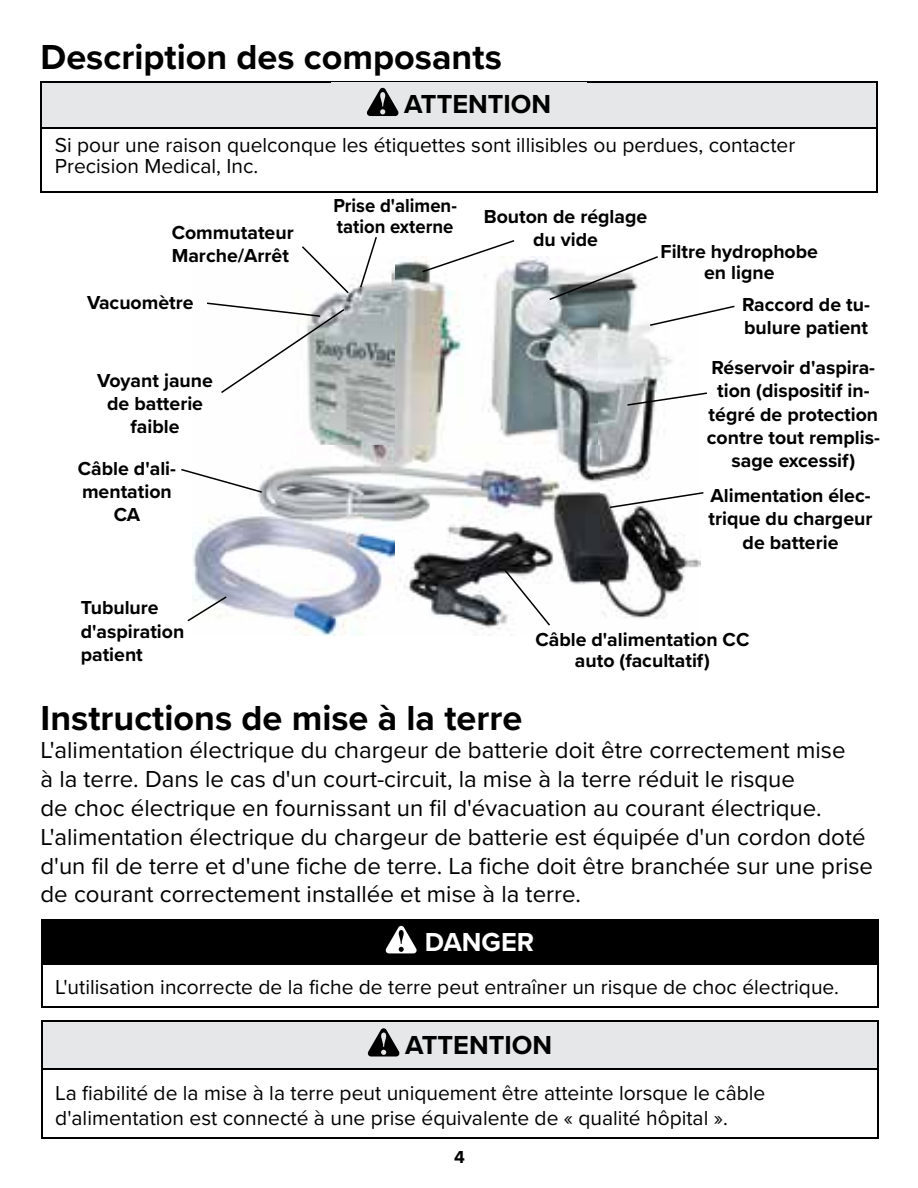
<style>
.page{position:relative;width:918px;height:1188px;background:#fff}
.page>*{position:absolute;margin:0;border:0;box-sizing:border-box;transform-origin:0 0}
.t1{font:700 36px "Proxima Nova";color:#000}
.t2{font:700 27px "Proxima Nova";color:#000}
.t3{font:700 27px "Proxima Nova";color:#fff}
.t4{font:24px/28.8px "Proxima Nova";color:#000}
.t5{font:21px/21px "Proxima Nova";color:#000}
.t6{font:700 19.5px/23.4px "Proxima Nova";color:#000;text-align:center}
.t7{font:700 19.5px/21px "Proxima Nova";color:#000;scale:.95 1}
.t8{font:700 18px "Proxima Nova";color:#000}
</style>
<div class="page">
<div style="left:41px;top:82px;width:836px;height:46px;background:#e6e7e8"></div>
<hr style="left:40px;top:81px;width:838px;height:1px;background:#000">
<hr style="left:40px;top:82px;width:2px;height:45px;background:#000">
<hr style="left:876px;top:82px;width:2px;height:45px;background:#000">
<hr style="left:40px;top:127px;width:838px;height:1px;background:#000">
<hr style="left:40px;top:128px;width:2px;height:63px;background:#000">
<hr style="left:876px;top:128px;width:2px;height:63px;background:#000">
<hr style="left:40px;top:191px;width:838px;height:2px;background:#000">
<svg style="left:367px;top:88px;width:32px;height:28px"></svg>
<img style="left:192px;top:257px;width:509px;height:378px">
<svg style="left:188px;top:596px;width:39px;height:25px"></svg>
<svg style="left:181px;top:469px;width:81px;height:24px"></svg>
<svg style="left:207px;top:302px;width:137px;height:91px"></svg>
<svg style="left:302px;top:246px;width:47px;height:47px"></svg>
<svg style="left:360px;top:237px;width:17px;height:51px"></svg>
<svg style="left:422px;top:240px;width:92px;height:32px"></svg>
<svg style="left:549px;top:256px;width:109px;height:44px"></svg>
<svg style="left:650px;top:306px;width:85px;height:20px"></svg>
<svg style="left:627px;top:392px;width:80px;height:14px"></svg>
<svg style="left:610px;top:492px;width:94px;height:16px"></svg>
<svg style="left:505px;top:570px;width:45px;height:56px"></svg>
<div style="left:42px;top:920px;width:836px;height:44px;background:#000"></div>
<hr style="left:41px;top:919px;width:838px;height:1px;background:#000">
<hr style="left:41px;top:920px;width:2px;height:43px;background:#000">
<hr style="left:877px;top:920px;width:2px;height:43px;background:#000">
<hr style="left:41px;top:963px;width:838px;height:1px;background:#000">
<hr style="left:41px;top:964px;width:2px;height:42px;background:#000">
<hr style="left:877px;top:964px;width:2px;height:42px;background:#000">
<hr style="left:41px;top:1006px;width:838px;height:2px;background:#000">
<svg style="left:386px;top:926px;width:31px;height:27px"></svg>
<div style="left:42px;top:1021px;width:836px;height:48px;background:#e6e7e8"></div>
<hr style="left:41px;top:1020px;width:838px;height:1px;background:#000">
<hr style="left:41px;top:1021px;width:2px;height:48px;background:#000">
<hr style="left:877px;top:1021px;width:2px;height:48px;background:#000">
<hr style="left:41px;top:1069px;width:838px;height:1px;background:#000">
<hr style="left:41px;top:1070px;width:2px;height:68px;background:#000">
<hr style="left:877px;top:1070px;width:2px;height:68px;background:#000">
<hr style="left:41px;top:1138px;width:838px;height:1px;background:#000">
<svg style="left:368px;top:1028px;width:32px;height:29px"></svg>
<h1 class="t1" style="left:40px;top:30px;width:463px">Description des composants</h1>
<p class="t2" style="left:404px;top:84px;width:149px">ATTENTION</p>
<p class="t5" style="left:55px;top:133px;width:742px">Si pour une raison quelconque les étiquettes sont illisibles ou perdues, contacter<br>Precision Medical, Inc.</p>
<p class="t6" style="left:172px;top:220px;width:123px;text-align:left">Commutateur<br>Marche/Arrêt</p>
<p class="t7" style="left:333px;top:194px;width:132px">Prise d'alimen&shy;tation externe</p>
<p class="t6" style="left:484px;top:204px;width:165px">Bouton de réglage du vide</p>
<p class="t6" style="left:661px;top:240px;width:159px;line-height:21px">Filtre hydrophobe en ligne</p>
<p class="t6" style="left:87px;top:290px;width:108px">Vacuomètre</p>
<p class="t6" style="left:742px;top:292px;width:129px;text-align:left">Raccord de tu&shy;bulure patient</p>
<p class="t6" style="left:97px;top:368px;width:117px">Voyant jaune de batterie faible</p>
<p class="t6" style="left:78px;top:456px;width:100px">Câble d'ali&shy;mentation<br>CA</p>
<p class="t6" style="left:81px;top:596px;width:105px;text-align:left">Tubulure d'aspiration patient</p>
<p class="t6" style="left:707px;top:355px;width:175px">Réservoir d'aspira&shy;tion (dispositif in&shy;tégré de protection contre tout remplis&shy;sage excessif)</p>
<p class="t6" style="left:709px;top:483px;width:165px">Alimentation élec&shy;trique du chargeur de batterie</p>
<p class="t6" style="left:535px;top:628px;width:216px;line-height:21px">Câble d'alimentation CC auto (facultatif)</p>
<h1 class="t1" style="left:40px;top:691px;width:483px">Instructions de mise à la terre</h1>
<p class="t4" style="left:40px;top:735px;width:834px">L'alimentation électrique du chargeur de batterie doit être correctement mise<br>à la terre. Dans le cas d'un court-circuit, la mise à la terre réduit le risque<br>de choc électrique en fournissant un fil d'évacuation au courant électrique.<br>L'alimentation électrique du chargeur de batterie est équipée d'un cordon doté d'un fil de terre et d'une fiche de terre. La fiche doit être branchée sur une prise de courant correctement installée et mise à la terre.</p>
<p class="t3" style="left:425px;top:922px;width:111px">DANGER</p>
<p class="t5" style="left:55px;top:975px;width:785px">L'utilisation incorrecte de la fiche de terre peut entraîner un risque de choc électrique.</p>
<p class="t2" style="left:405px;top:1025px;width:149px">ATTENTION</p>
<p class="t5" style="left:55px;top:1079px;width:712px;line-height:25.2px">La fiabilité de la mise à la terre peut uniquement être atteinte lorsque le câble d'alimentation est connecté à une prise équivalente de « qualité hôpital ».</p>
<p class="t8" style="left:454px;top:1144px;width:12px">4</p>
</div>
